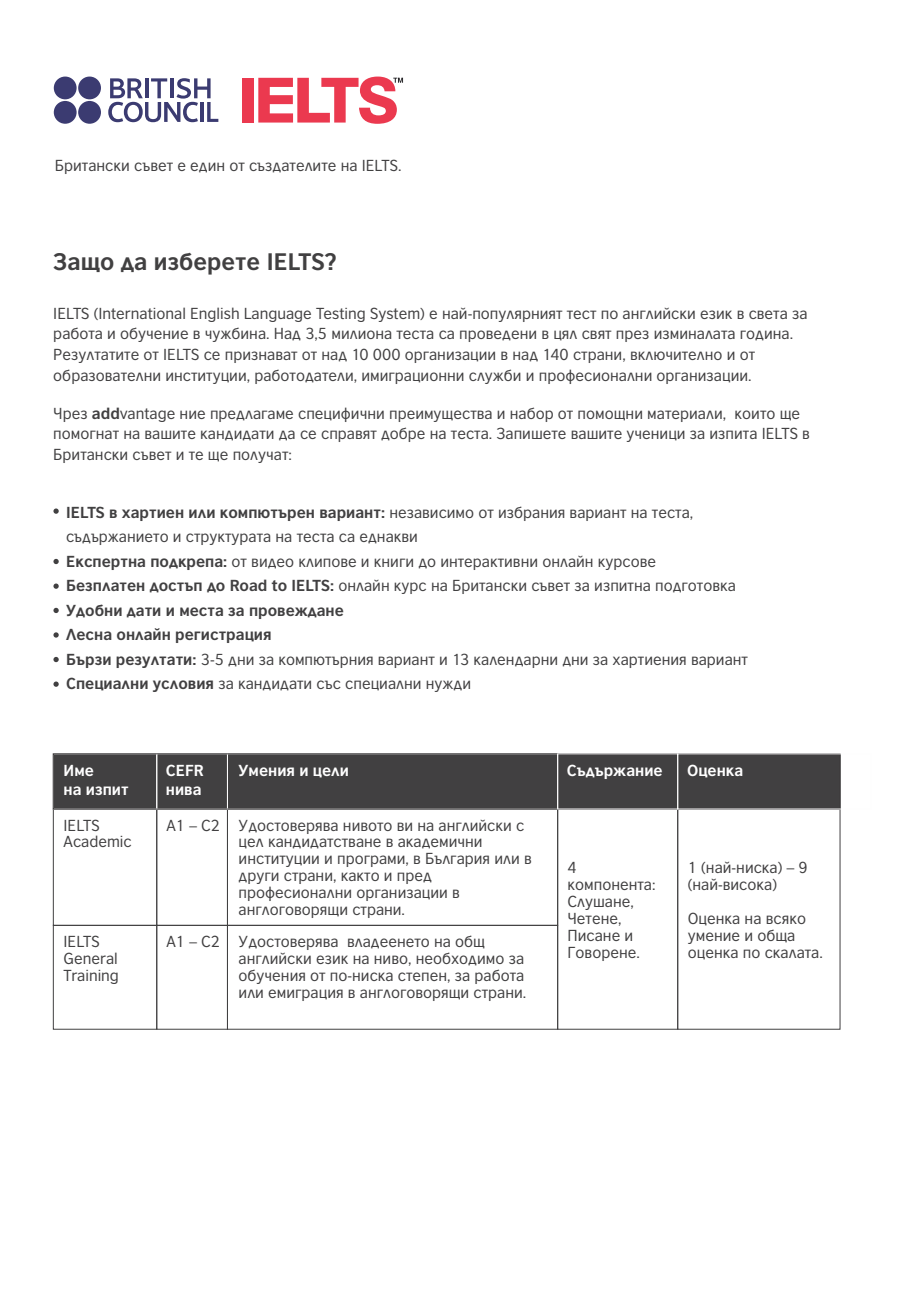
<style>
.page{position:relative;width:906px;height:1289px;background:#fff}
.page>*{position:absolute;margin:0;border:0;box-sizing:border-box;transform-origin:0 0}
.t1{font:700 22.5px "British Council Sans";color:#414041}
.t2{font:15px/17px "British Council Sans";color:#414041}
.t3{font:700 15px/18.8px "British Council Sans";color:#fefefe}
.s1{font-weight:700}
</style>
<div class="page">
<div style="left:53px;top:808px;width:104px;height:117px;border:1px solid #414041"></div>
<div style="left:55px;top:755px;width:783px;height:52px;background:#414041"></div>
<div style="left:156px;top:808px;width:72px;height:117px;border:1px solid #414041"></div>
<div style="left:227px;top:808px;width:331px;height:117px;border:1px solid #414041"></div>
<div style="left:156px;top:753px;width:72px;height:56px;border:1px solid #fefefe"></div>
<div style="left:53px;top:925px;width:104px;height:104px;border:1px solid #414041"></div>
<div style="left:156px;top:925px;width:72px;height:104px;border:1px solid #414041"></div>
<div style="left:227px;top:925px;width:331px;height:104px;border:1px solid #414041"></div>
<div style="left:53px;top:753px;width:787px;height:56px;border:1px solid #414041"></div>
<div style="left:557px;top:808px;width:121px;height:221px;border:1px solid #414041"></div>
<div style="left:677px;top:753px;width:194px;height:56px;border:1px solid #fefefe"></div>
<div style="left:557px;top:753px;width:121px;height:56px;border:1px solid #fefefe"></div>
<svg style="left:53px;top:508px;width:6px;height:6px"></svg>
<svg style="left:53px;top:559px;width:6px;height:5px"></svg>
<svg style="left:53px;top:583px;width:6px;height:6px"></svg>
<svg style="left:53px;top:608px;width:6px;height:5px"></svg>
<svg style="left:53px;top:632px;width:6px;height:5px"></svg>
<svg style="left:53px;top:657px;width:6px;height:5px"></svg>
<svg style="left:108px;top:78px;width:110px;height:44px"></svg>
<div style="left:54px;top:77px;width:23px;height:22px;background:#3b3b71;border-radius:50%"></div>
<div style="left:78px;top:77px;width:23px;height:22px;background:#3b3b71;border-radius:50%"></div>
<div style="left:54px;top:101px;width:23px;height:23px;background:#3b3b71;border-radius:50%"></div>
<div style="left:78px;top:101px;width:23px;height:23px;background:#3b3b71;border-radius:50%"></div>
<div style="left:242px;top:78px;width:12px;height:44px;background:#eb394f"></div>
<svg style="left:258px;top:77px;width:145px;height:47px"></svg>
<svg style="left:53px;top:681px;width:6px;height:5px"></svg>
<p class="t2" style="left:55px;top:158px;width:348px">Британски съвет е един от създателите на IELTS.</p>
<h1 class="t1" style="left:53px;top:253px;width:285px">Защо да изберете IELTS?</h1>
<p class="t2" style="left:53px;top:304px;width:755px;line-height:20.7px">IELTS (International English Language Testing System) е най-популярният тест по английски език в света за работа и обучение в чужбина. Над 3,5 милиона теста са проведени в цял свят през изминалата година.<br>Резултатите от IELTS се признават от над 10 000 организации в над 140 страни, включително и от образователни институции, работодатели, имиграционни служби и професионални организации.</p>
<p class="t2" style="left:53px;top:404px;width:758px;line-height:20.7px">Чрез <span class="s1">add</span>vantage ние предлагаме специфични преимущества и набор от помощни материали, които ще помогнат на вашите кандидати да се справят добре на теста. Запишете вашите ученици за изпита IELTS в<br>Британски съвет и те ще получат:</p>
<p class="t2" style="left:66px;top:501px;width:683px;line-height:24.5px"><span class="s1">IELTS в хартиен или компютърен вариант:</span> независимо от избрания вариант на теста, съдържанието и структурата на теста са еднакви<br><span class="s1">Експертна подкрепа:</span> от видео клипове и книги до интерактивни онлайн курсове<br><span class="s1">Безплатен достъп до Road to IELTS:</span> онлайн курс на Британски съвет за изпитна подготовка <span class="s1">Удобни дати и места за провеждане<br>Лесна онлайн регистрация<br>Бързи резултати:</span> 3-5 дни за компютърния вариант и 13 календарни дни за хартиения вариант <span class="s1">Специални условия</span> за кандидати със специални нужди</p>
<p class="t3" style="left:64px;top:762px;width:67px">Име<br>на изпит</p>
<p class="t3" style="left:166px;top:762px;width:39px">CEFR нива</p>
<p class="t3" style="left:239px;top:762px;width:112px">Умения и цели</p>
<p class="t2" style="left:64px;top:817px;width:70px">IELTS<br>Academic</p>
<p class="t2" style="left:239px;top:817px;width:295px;text-indent:-72px">A1 – C2 Удостоверява нивото ви на английски с цел кандидатстване в академични институции и програми, в България или в други страни, както и пред професионални организации в англоговорящи страни.</p>
<p class="t2" style="left:64px;top:934px;width:57px">IELTS<br>General<br>Training</p>
<p class="t2" style="left:239px;top:934px;width:289px;text-indent:-72px">A1 – C2 Удостоверява владеенето на общ английски език на ниво, необходимо за обучения от по-ниска степен, за работа или емиграция в англоговорящи страни.</p>
<p class="t3" style="left:567px;top:762px;width:97px">Съдържание</p>
<p class="t3" style="left:687px;top:762px;width:58px">Оценка</p>
<p class="t2" style="left:567px;top:860px;width:11px">4</p>
<p class="t2" style="left:688px;top:860px;width:121px">1 (най-ниска) – 9</p>
<p class="t2" style="left:567px;top:877px;width:89px">компонента:</p>
<p class="t2" style="left:688px;top:877px;width:91px">(най-висока)</p>
<p class="t2" style="left:567px;top:894px;width:74px">Слушане,<br>Четене,<br>Писане и<br>Говорене.</p>
<p class="t2" style="left:688px;top:911px;width:136px">Оценка на всяко умение и обща оценка по скалата.</p>
</div>
